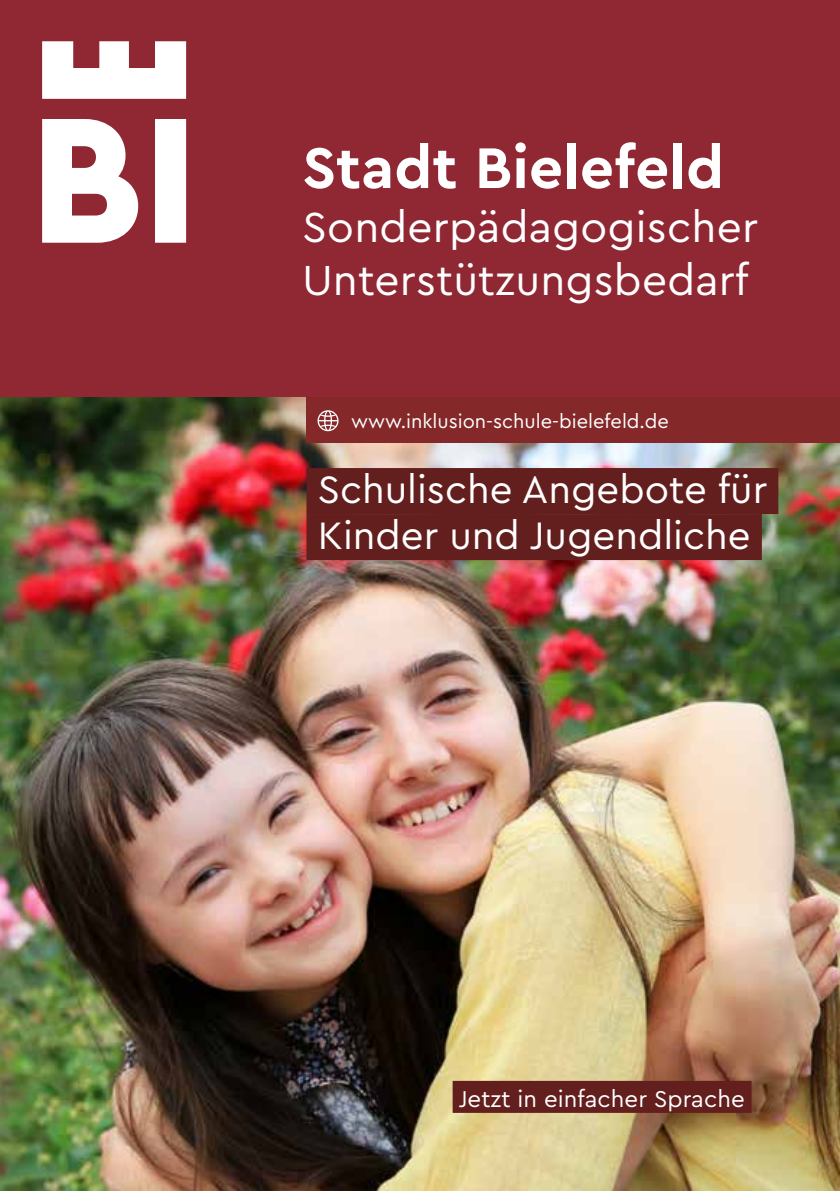
<style>
.page{position:relative;width:840px;height:1191px;background:#fff}
.page>*{position:absolute;margin:0;border:0;box-sizing:border-box;transform-origin:0 0}
.t1{font:700 60px "Cera Bielefeld";letter-spacing:.005em;color:#fff}
.t2{font:44px/53.6px "Cera Bielefeld";letter-spacing:.005em;color:#fff}
.t3{font:40px/46px "Cera Bielefeld";color:#fff}
.t4{font:24px "Cera Bielefeld";letter-spacing:.005em;color:#fff}
.t5{font:20px "Cera Bielefeld";color:#fff}
</style>
<div class="page">
<img style="left:0;top:397px;width:839px;height:794px">
<div style="left:0;top:0;width:839px;height:397px;background:#902834"></div>
<div style="left:306px;top:397px;width:533px;height:45px;background:#842829"></div>
<svg style="left:42px;top:41px;width:144px;height:202px"></svg>
<div style="left:306px;top:468px;width:472px;height:46px;background:#631f1e"></div>
<div style="left:306px;top:514px;width:455px;height:46px;background:#631f1e"></div>
<div style="left:452px;top:1080px;width:299px;height:32px;background:#631f1e"></div>
<svg style="left:317px;top:410px;width:21px;height:21px"></svg>
<h1 class="t1" style="left:302px;top:128px;width:422px">Stadt Bielefeld</h1>
<p class="t2" style="left:302px;top:198px;width:457px">Sonderpädagogischer<br>Unterstützungsbedarf</p>
<p class="t5" style="left:351px;top:407px;width:319px">www.inklusion-schule-bielefeld.de</p>
<p class="t3" style="left:317px;top:465px;width:450px">Schulische Angebote für<br>Kinder und Jugendliche</p>
<p class="t4" style="left:458px;top:1082px;width:287px">Jetzt in einfacher Sprache</p>
</div>
